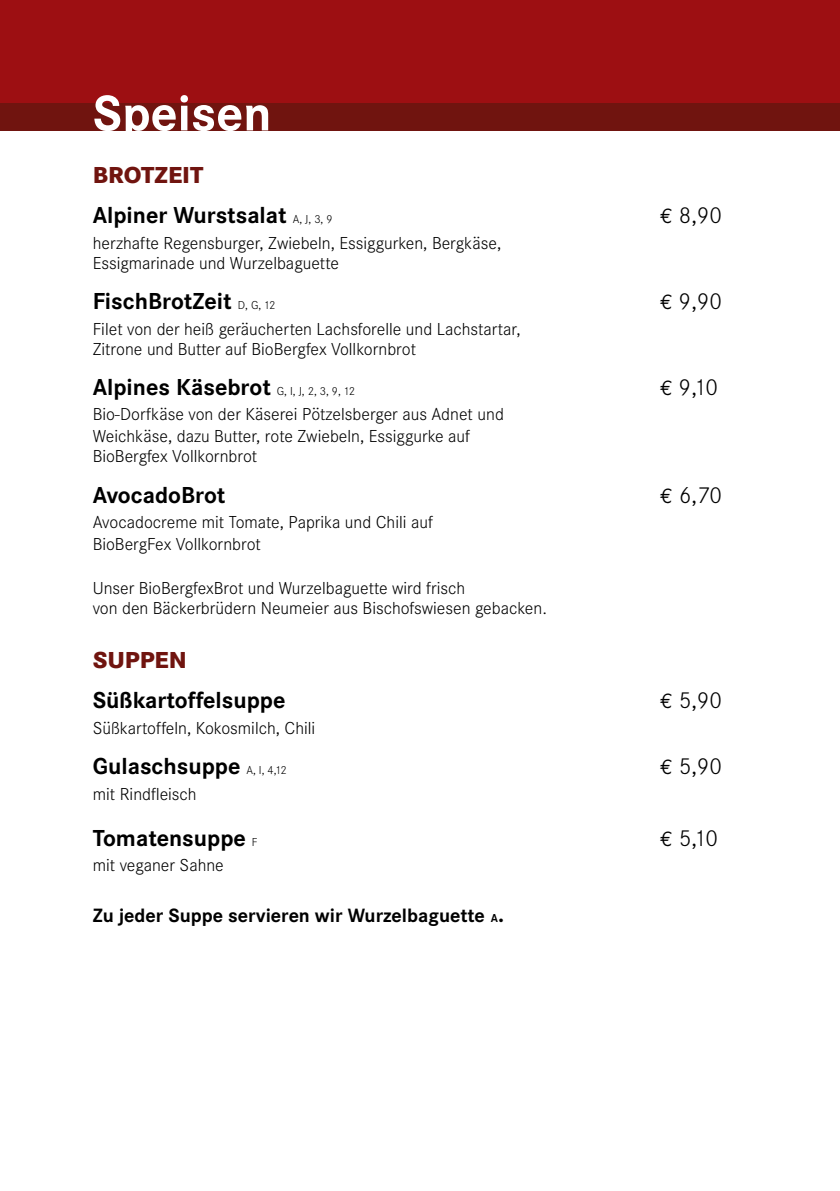
<style>
.page{position:relative;width:840px;height:1191px;background:#fff}
.page>*{position:absolute;margin:0;border:0;box-sizing:border-box;transform-origin:0 0}
.t1{font:700 52px "Corporate S";color:#fff}
.t2{font:700 24px/40.2px "Corporate S";color:#000}
.t3{font:300 24px "Corporate S";color:#000}
.t4{font:800 24px "Corporate S";color:#70140f}
.t5{font:700 20px "Corporate S";color:#000}
.t6{font:300 18px/20px "Corporate S";color:#000}
.s1{font-weight:800;color:#70140f}
.s2{font-weight:300;font-size:12px}
.s3{font-family:"Euro Mono Std";font-weight:400;font-size:21px}
.s4{font-size:12px}
.s5{font-size:24px}
</style>
<div class="page">
<div style="left:0;top:0;width:839px;height:110px;background:#9d0f12"></div>
<div style="left:0;top:103px;width:839px;height:27px;background:#70140f"></div>
<h1 class="t1" style="left:93px;top:83px;width:180px">Speisen</h1>
<h2 class="t2" style="left:93px;top:155px;width:241px"><span class="s1">BROTZEIT<br></span>Alpiner Wurstsalat <span class="s2">A, J, 3, 9</span></h2>
<h2 class="t3" style="left:660px;top:202px;width:63px"><span class="s3">€</span> 8,90</h2>
<p class="t6" style="left:93px;top:233px;width:410px">herzhafte Regensburger, Zwiebeln, Essiggurken, Bergkäse,<br>Essigmarinade und Wurzelbaguette</p>
<h2 class="t2" style="left:93px;top:281px;width:184px">FischBrotZeit <span class="s2">D, G, 12</span></h2>
<h2 class="t3" style="left:660px;top:288px;width:63px"><span class="s3">€</span> 9,90</h2>
<p class="t6" style="left:93px;top:319px;width:429px">Filet von der heiß geräucherten Lachsforelle und Lachstartar,<br>Zitrone und Butter auf BioBergfex Vollkornbrot</p>
<h2 class="t2" style="left:93px;top:367px;width:264px">Alpines Käsebrot <span class="s2">G, I, J, 2, 3, 9, 12</span></h2>
<h2 class="t3" style="left:660px;top:374px;width:59px"><span class="s3">€</span> 9,10</h2>
<p class="t6" style="left:93px;top:404px;width:412px;line-height:22px">Bio-Dorfkäse von der Käserei Pötzelsberger aus Adnet und<br>Weichkäse, dazu Butter, rote Zwiebeln, Essiggurke auf</p>
<p class="t6" style="left:93px;top:447px;width:166px">BioBergfex Vollkornbrot</p>
<h2 class="t2" style="left:93px;top:475px;width:134px">AvocadoBrot</h2>
<h2 class="t3" style="left:660px;top:481px;width:63px"><span class="s3">€</span> 6,70</h2>
<p class="t6" style="left:93px;top:511px;width:341px;line-height:22px">Avocadocreme mit Tomate, Paprika und Chili auf<br>BioBergFex Vollkornbrot</p>
<p class="t6" style="left:93px;top:578px;width:455px">Unser BioBergfexBrot und Wurzelbaguette wird frisch<br>von den Bäckerbrüdern Neumeier aus Bischofswiesen gebacken.</p>
<h2 class="t4" style="left:93px;top:645px;width:96px">SUPPEN</h2>
<h2 class="t2" style="left:93px;top:680px;width:194px">Süßkartoffelsuppe</h2>
<h2 class="t3" style="left:660px;top:687px;width:63px"><span class="s3">€</span> 5,90</h2>
<p class="t6" style="left:93px;top:718px;width:224px">Süßkartoffeln, Kokosmilch, Chili</p>
<h2 class="t2" style="left:93px;top:746px;width:195px">Gulaschsuppe <span class="s2">A, I, 4,12</span></h2>
<h2 class="t3" style="left:660px;top:753px;width:63px"><span class="s3">€</span> 5,90</h2>
<p class="t6" style="left:93px;top:784px;width:105px">mit Rindfleisch</p>
<h2 class="t2" style="left:93px;top:818px;width:166px">Tomatensuppe <span class="s2">F</span></h2>
<h2 class="t3" style="left:660px;top:824px;width:59px"><span class="s3">€</span> 5,10</h2>
<p class="t6" style="left:93px;top:855px;width:133px">mit veganer Sahne</p>
<p class="t5" style="left:93px;top:904px;width:413px">Zu jeder Suppe servieren wir Wurzelbaguette <span class="s4">A</span><span class="s5">.</span></p>
</div>
